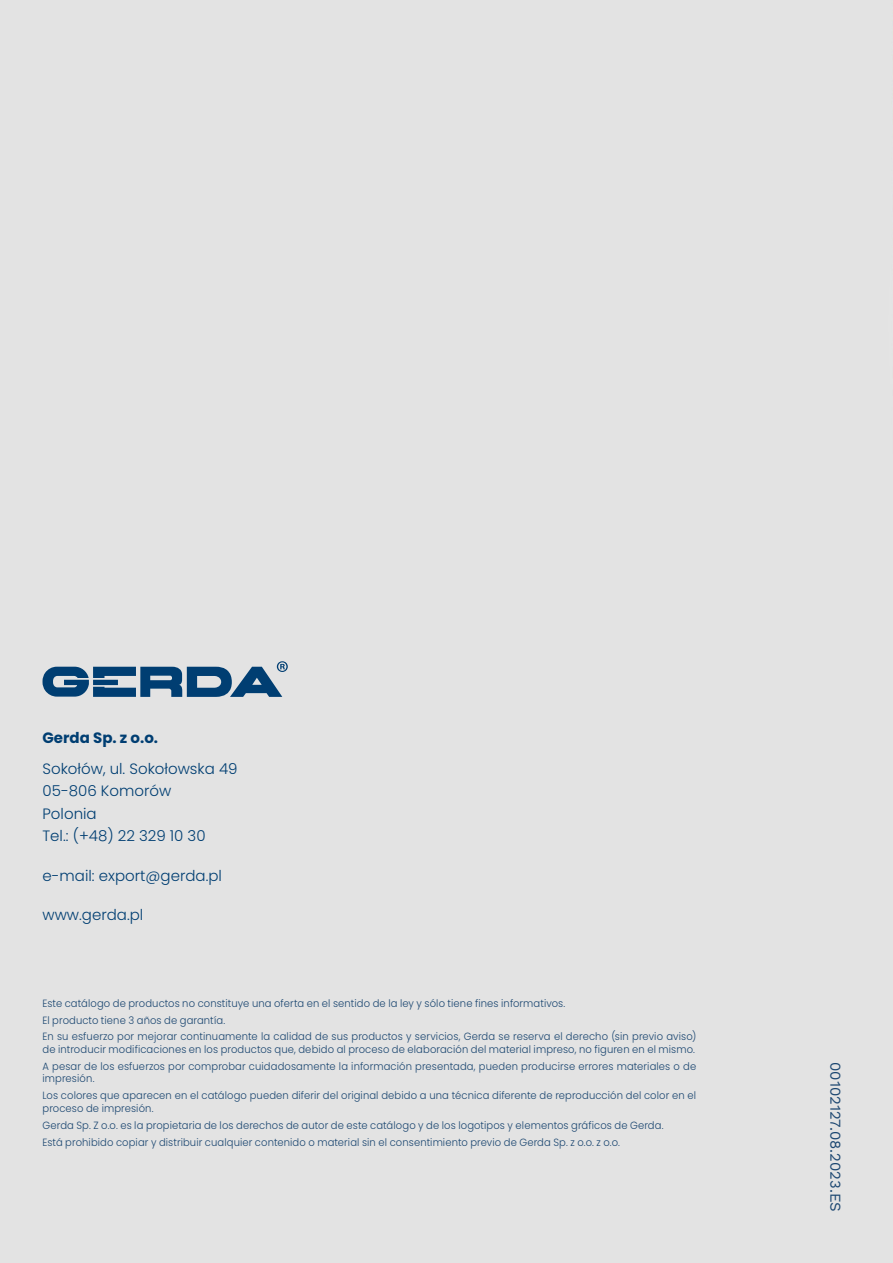
<style>
.page{position:relative;width:893px;height:1263px;background:#fff}
.page>*{position:absolute;margin:0;border:0;box-sizing:border-box;transform-origin:0 0}
.t1{font:300 15px "Poppins";color:#003e72}
.t2{font:15px "Work Sans";color:#1c4771}
.t3{font:700 15px "Poppins";color:#003e72}
.BODY_TEXT{font:300 10.5px/12.6px "Poppins";letter-spacing:.01em;color:#1c4771;scale:.95 1}
</style>
<div class="page">
<svg style="left:43px;top:661px;width:245px;height:36px;background:#6789a5"></svg>
<p class="t3" style="left:43px;top:728px;width:117px">Gerda Sp. z o.o.</p>
<p class="t1" style="left:43px;top:759px;width:197px">Sokołów, ul. Sokołowska 49</p>
<p class="t1" style="left:43px;top:782px;width:130px">05-806 Komorów</p>
<p class="t1" style="left:43px;top:804px;width:56px">Polonia</p>
<p class="t1" style="left:43px;top:827px;width:165px">Tel.: (+48) 22 329 10 30</p>
<p class="t1" style="left:43px;top:866px;width:181px">e-mail: export@gerda.pl</p>
<p class="t1" style="left:43px;top:906px;width:102px">www.gerda.pl</p>
<p class="BODY_TEXT" style="left:43px;top:997px;width:552px">Este catálogo de productos no constituye una oferta en el sentido de la ley y sólo tiene fines informativos.</p>
<p class="BODY_TEXT" style="left:43px;top:1013px;width:194px">El producto tiene 3 años de garantía.</p>
<p class="BODY_TEXT" style="left:43px;top:1030px;width:690px">En su esfuerzo por mejorar continuamente la calidad de sus productos y servicios, Gerda se reserva el derecho (sin previo aviso) de introducir modificaciones en los productos que, debido al proceso de elaboración del material impreso, no figuren en el mismo.</p>
<p class="BODY_TEXT" style="left:43px;top:1060px;width:690px">A pesar de los esfuerzos por comprobar cuidadosamente la información presentada, pueden producirse errores materiales o de impresión.</p>
<p class="BODY_TEXT" style="left:43px;top:1089px;width:690px">Los colores que aparecen en el catálogo pueden diferir del original debido a una técnica diferente de reproducción del color en el proceso de impresión.</p>
<p class="BODY_TEXT" style="left:43px;top:1119px;width:655px">Gerda Sp. Z o.o. es la propietaria de los derechos de autor de este catálogo y de los logotipos y elementos gráficos de Gerda.</p>
<p class="BODY_TEXT" style="left:43px;top:1136px;width:609px">Está prohibido copiar y distribuir cualquier contenido o material sin el consentimiento previo de Gerda Sp. z o.o. z o.o.</p>
<p class="t2" style="left:844px;top:1062px;width:151px;rotate:90deg">00102127.08.2023.ES</p>
</div>
